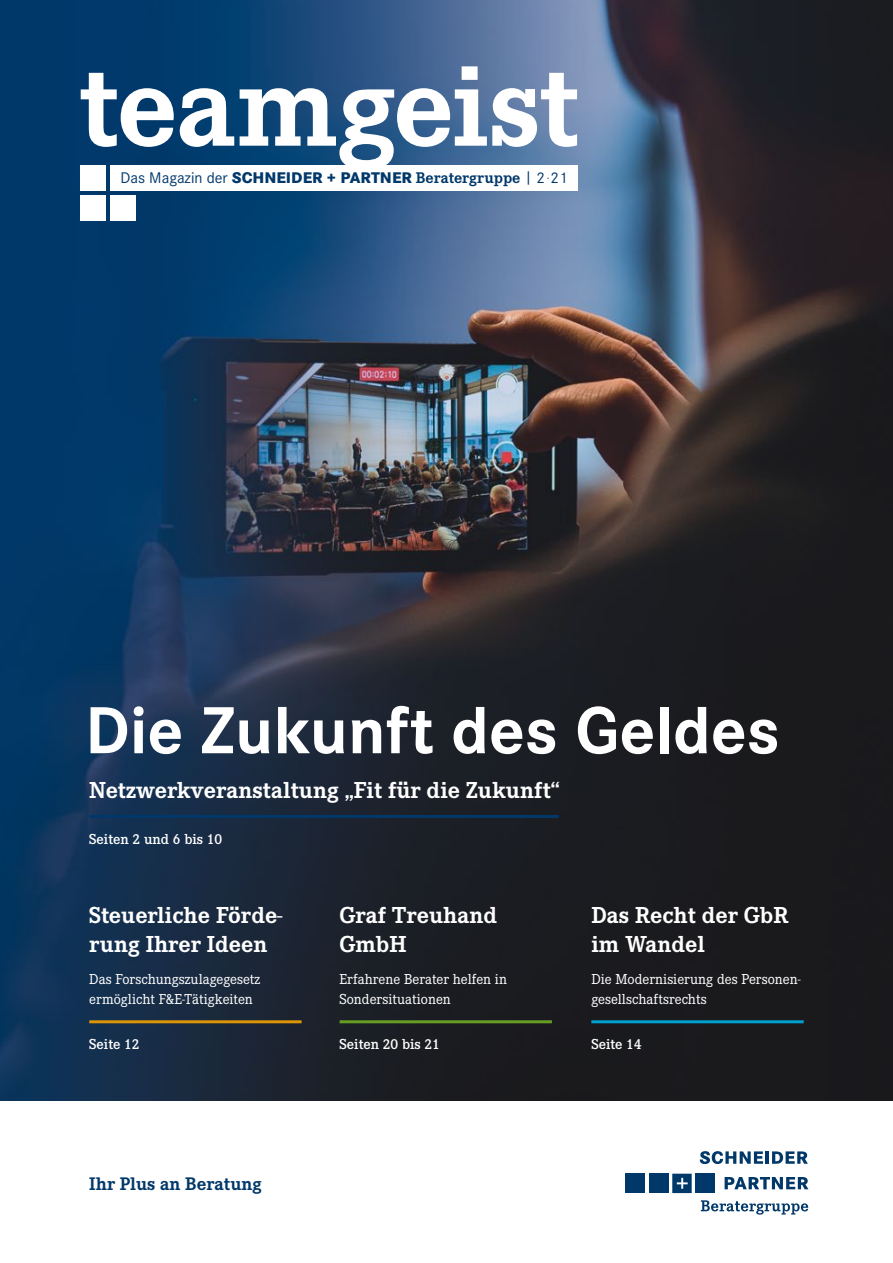
<style>
.page{position:relative;width:893px;height:1263px;background:#fff}
.page>*{position:absolute;margin:0;border:0;box-sizing:border-box;transform-origin:0 0}
.H1_-_Cover{font:700 119.25px "Corporate E";letter-spacing:-.01em;color:#fff}
.H2_-_Titel_-_Hauptte{font:700 69px "Corporate S";color:#fff}
.H2_-_Titel_Teaser_kl{font:700 24px/28.8px "Corporate E";color:#fff}
.P_-_Titel-_Ihr_Plus{font:700 18.9px "Corporate E";color:#00386a}
.P_-_Titel_-_Das_Maga{font:16.05px "Corporate S";color:#00386a}
.P_-_Titel_Teaser_kle{font:15px/19.5px "Corporate E";color:#fff}
.P_-_Titel_-_Teaser_k{font:600 15px "Corporate E";color:#fff}
.s1{font-weight:800}
.s2{font-family:"Corporate E";font-weight:700}
</style>
<div class="page">
<svg style="left:725px;top:1177px;width:83px;height:12px"></svg>
<svg style="left:700px;top:1151px;width:108px;height:13px"></svg>
<svg style="left:701px;top:1200px;width:107px;height:14px"></svg>
<div style="left:649px;top:1174px;width:19px;height:19px;background:#00386a"></div>
<div style="left:696px;top:1174px;width:19px;height:19px;background:#00386a"></div>
<div style="left:626px;top:1174px;width:19px;height:19px;background:#00386a"></div>
<svg style="left:672px;top:1174px;width:20px;height:19px"></svg>
<img style="left:0;top:0;width:893px;height:1101px">
<div style="left:110px;top:165px;width:467px;height:26px;background:#fff"></div>
<div style="left:80px;top:196px;width:25px;height:25px;background:#fff"></div>
<div style="left:80px;top:165px;width:25px;height:26px;background:#fff"></div>
<div style="left:110px;top:196px;width:25px;height:25px;background:#fff"></div>
<hr style="left:89px;top:1020px;width:213px;height:3px;background:#db9506">
<hr style="left:340px;top:1020px;width:212px;height:3px;background:#669e24">
<hr style="left:591px;top:1020px;width:213px;height:3px;background:#00a0cf">
<hr style="left:89px;top:815px;width:470px;height:3px;background:#00386a">
<p class="H1_-_Cover" style="left:79px;top:29px;width:502px">teamgeist</p>
<p class="P_-_Titel_-_Das_Maga" style="left:121px;top:167px;width:449px">Das Magazin der <span class="s1">SCHNEIDER + PARTNER</span> <span class="s2">Beratergruppe</span> | 2.21</p>
<p class="H2_-_Titel_-_Hauptte" style="left:85px;top:682px;width:696px">Die Zukunft des Geldes</p>
<p class="H2_-_Titel_Teaser_kl" style="left:89px;top:775px;width:472px">Netzwerkveranstaltung „Fit für die Zukunft“</p>
<p class="P_-_Titel_-_Teaser_k" style="left:89px;top:829px;width:134px">Seiten 2 und 6 bis 10</p>
<p class="H2_-_Titel_Teaser_kl" style="left:89px;top:900px;width:195px">Steuerliche Förde&shy;rung Ihrer Ideen</p>
<p class="P_-_Titel_Teaser_kle" style="left:89px;top:969px;width:172px">Das Forschungszulagegesetz ermöglicht F&amp;E-Tätigkeiten</p>
<p class="P_-_Titel_-_Teaser_k" style="left:89px;top:1035px;width:52px">Seite 12</p>
<p class="H2_-_Titel_Teaser_kl" style="left:340px;top:900px;width:159px">Graf Treuhand<br>GmbH</p>
<p class="P_-_Titel_Teaser_kle" style="left:340px;top:969px;width:169px">Erfahrene Berater helfen in<br>Sondersituationen</p>
<p class="P_-_Titel_-_Teaser_k" style="left:340px;top:1035px;width:102px">Seiten 20 bis 21</p>
<p class="H2_-_Titel_Teaser_kl" style="left:591px;top:900px;width:199px">Das Recht der GbR im Wandel</p>
<p class="P_-_Titel_Teaser_kle" style="left:591px;top:969px;width:211px">Die Modernisierung des Personen&shy;gesellschaftsrechts</p>
<p class="P_-_Titel_-_Teaser_k" style="left:591px;top:1035px;width:52px">Seite 14</p>
<p class="P_-_Titel-_Ihr_Plus" style="left:89px;top:1171px;width:174px">Ihr Plus an Beratung</p>
</div>
